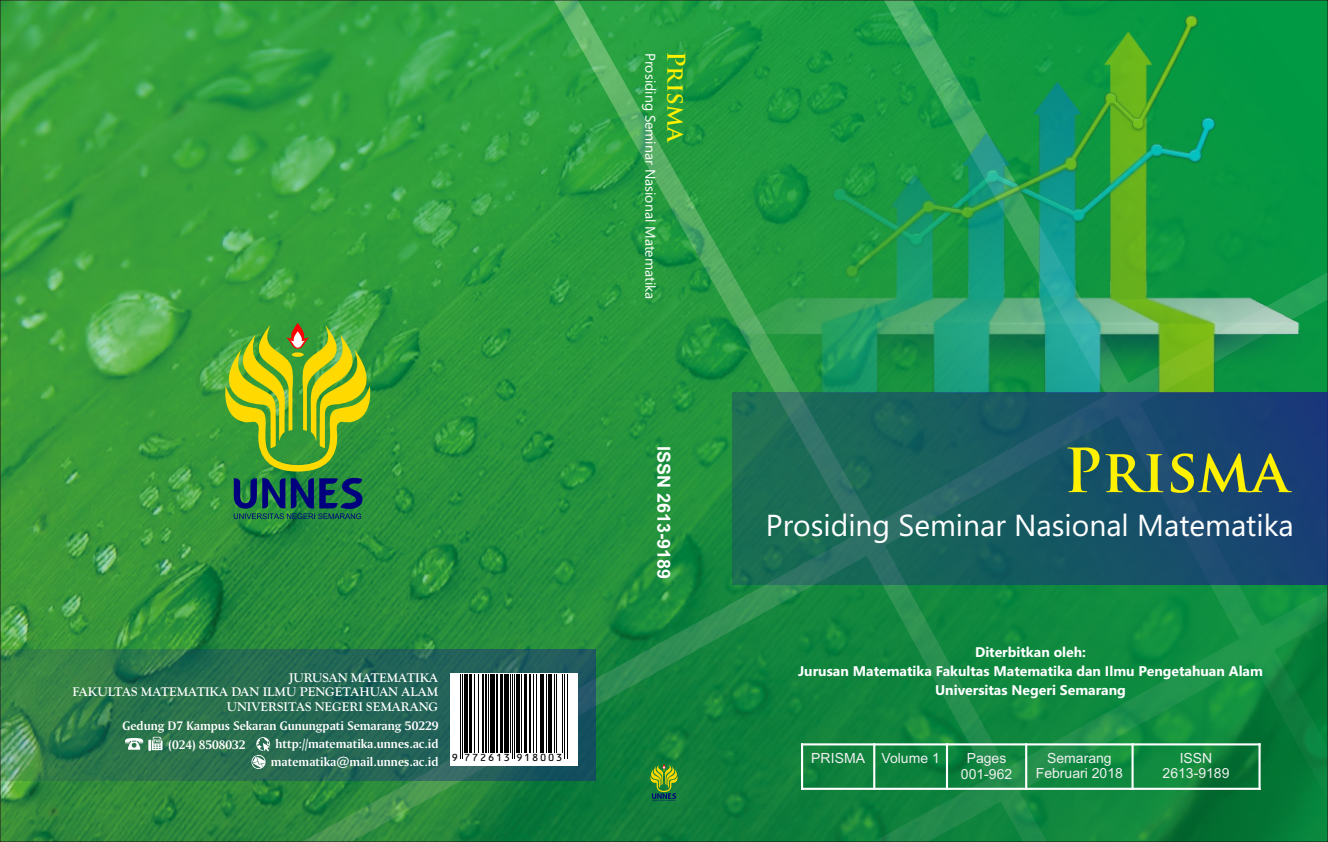
<style>
.page{position:relative;width:1328px;height:842px;background:#fff}
.page>*{position:absolute;margin:0;border:0;box-sizing:border-box;transform-origin:0 0}
.t1{font:700 59.2px "Trajan Pro";color:#fff100}
.t2{font:30.3px "Segoe UI";color:#fff}
.t3{font:700 23.8px "Trajan Pro";color:#fff100}
.t4{font:700 18px "Arial";color:#fff}
.t5{font:700 14px/18.6px "Segoe UI";color:#fff;text-align:center}
.t6{font:14px/15.6px "Arial";color:#eeefef;text-align:center}
.t7{font:14px "Segoe UI";color:#fff}
.t8{font:13px/18.1px "Amerigo BT Bold A";color:#fff;text-align:center}
.t9{font:700 13px/14.6px "Goudy Old Style T";color:#fff;text-align:right}
.t10{font:11.4px "OCRB10 Pitch BT";letter-spacing:.09em;color:#000}
</style>
<div class="page">
<img style="left:2px;top:2px;width:1324px;height:838px">
<img style="left:732px;top:16px;width:596px;height:568px">
<hr style="left:801px;top:743px;width:2px;height:47px;background:#fff">
<hr style="left:873px;top:743px;width:2px;height:47px;background:#fff">
<hr style="left:946px;top:743px;width:2px;height:47px;background:#fff">
<hr style="left:1025px;top:743px;width:2px;height:47px;background:#fff">
<hr style="left:1131px;top:743px;width:2px;height:47px;background:#fff">
<hr style="left:1258px;top:743px;width:2px;height:47px;background:#fff">
<hr style="left:801px;top:788px;width:459px;height:2px;background:#fff">
<hr style="left:801px;top:743px;width:459px;height:2px;background:#fff">
<img style="left:0;top:650px;width:595px;height:131px">
<div style="left:450px;top:673px;width:127px;height:93px;background:#fff"></div>
<hr style="left:460px;top:674px;width:1px;height:85px;background:#000">
<hr style="left:462px;top:674px;width:1px;height:85px;background:#000">
<hr style="left:464px;top:674px;width:4px;height:78px;background:#000">
<hr style="left:469px;top:674px;width:2px;height:78px;background:#000">
<hr style="left:473px;top:674px;width:1px;height:78px;background:#000">
<hr style="left:478px;top:674px;width:1px;height:78px;background:#000">
<hr style="left:481px;top:674px;width:2px;height:78px;background:#000">
<hr style="left:485px;top:674px;width:2px;height:78px;background:#000">
<hr style="left:488px;top:674px;width:1px;height:78px;background:#000">
<div style="left:490px;top:674px;width:5px;height:78px;background:#000"></div>
<hr style="left:496px;top:674px;width:2px;height:78px;background:#000">
<hr style="left:501px;top:674px;width:2px;height:78px;background:#000">
<hr style="left:504px;top:674px;width:4px;height:78px;background:#000">
<hr style="left:510px;top:674px;width:1px;height:78px;background:#000">
<hr style="left:512px;top:674px;width:1px;height:85px;background:#000">
<hr style="left:514px;top:674px;width:1px;height:85px;background:#000">
<hr style="left:516px;top:674px;width:4px;height:78px;background:#000">
<hr style="left:521px;top:674px;width:1px;height:78px;background:#000">
<hr style="left:524px;top:674px;width:2px;height:78px;background:#000">
<hr style="left:529px;top:674px;width:2px;height:78px;background:#000">
<hr style="left:532px;top:674px;width:1px;height:78px;background:#000">
<hr style="left:536px;top:674px;width:1px;height:78px;background:#000">
<hr style="left:540px;top:674px;width:3px;height:78px;background:#000">
<hr style="left:546px;top:674px;width:1px;height:78px;background:#000">
<hr style="left:548px;top:674px;width:3px;height:78px;background:#000">
<hr style="left:554px;top:674px;width:1px;height:78px;background:#000">
<hr style="left:556px;top:674px;width:1px;height:78px;background:#000">
<hr style="left:562px;top:674px;width:1px;height:78px;background:#000">
<hr style="left:564px;top:674px;width:1px;height:85px;background:#000">
<hr style="left:566px;top:674px;width:1px;height:85px;background:#000">
<svg style="left:223px;top:323px;width:149px;height:149px;background:#82b228"></svg>
<svg style="left:234px;top:478px;width:128px;height:41px;background:#185457"></svg>
<svg style="left:125px;top:737px;width:37px;height:14px"></svg>
<svg style="left:251px;top:737px;width:19px;height:33px"></svg>
<svg style="left:650px;top:764px;width:28px;height:37px"></svg>
<p class="t9" style="left:73px;top:670px;width:367px">JURUSAN MATEMATIKA<br>FAKULTAS MATEMATIKA DAN ILMU PENGETAHUAN ALAM<br>UNIVERSITAS NEGERI SEMARANG</p>
<p class="t8" style="left:123px;top:718px;width:317px">Gedung D7 Kampus Sekaran Gunungpati Semarang 50229</p>
<p class="t8" style="left:168px;top:736px;width:79px">(024) 8508032</p>
<p class="t8" style="left:271px;top:735px;width:169px">http://matematika.unnes.ac.id matematika@mail.unnes.ac.id</p>
<p class="t10" style="left:451px;top:752px;width:112px">9 772613 918003</p>
<p class="t7" style="left:655px;top:53px;width:248px;rotate:90deg">Prosiding Seminar Nasional Matematika</p>
<h3 class="t3" style="left:685px;top:51px;width:96px;rotate:90deg">Prisma</h3>
<h3 class="t4" style="left:670px;top:446px;width:135px;rotate:90deg">ISSN 2613-9189</h3>
<h1 class="t1" style="left:1063px;top:448px;width:227px">Prisma</h1>
<h2 class="t2" style="left:766px;top:514px;width:529px">Prosiding Seminar Nasional Matematika</h2>
<p class="t5" style="left:798px;top:644px;width:466px">Diterbitkan oleh:<br>Jurusan Matematika Fakultas Matematika dan Ilmu Pengetahuan Alam<br>Universitas Negeri Semarang</p>
<p class="t6" style="left:811px;top:751px;width:130px">PRISMA Volume 1</p>
<p class="t6" style="left:961px;top:751px;width:53px;line-height:16px">Pages<br>001-962</p>
<p class="t6" style="left:1035px;top:751px;width:89px">Semarang<br>Februari 2018</p>
<p class="t6" style="left:1162px;top:751px;width:68px">ISSN<br>2613-9189</p>
</div>
